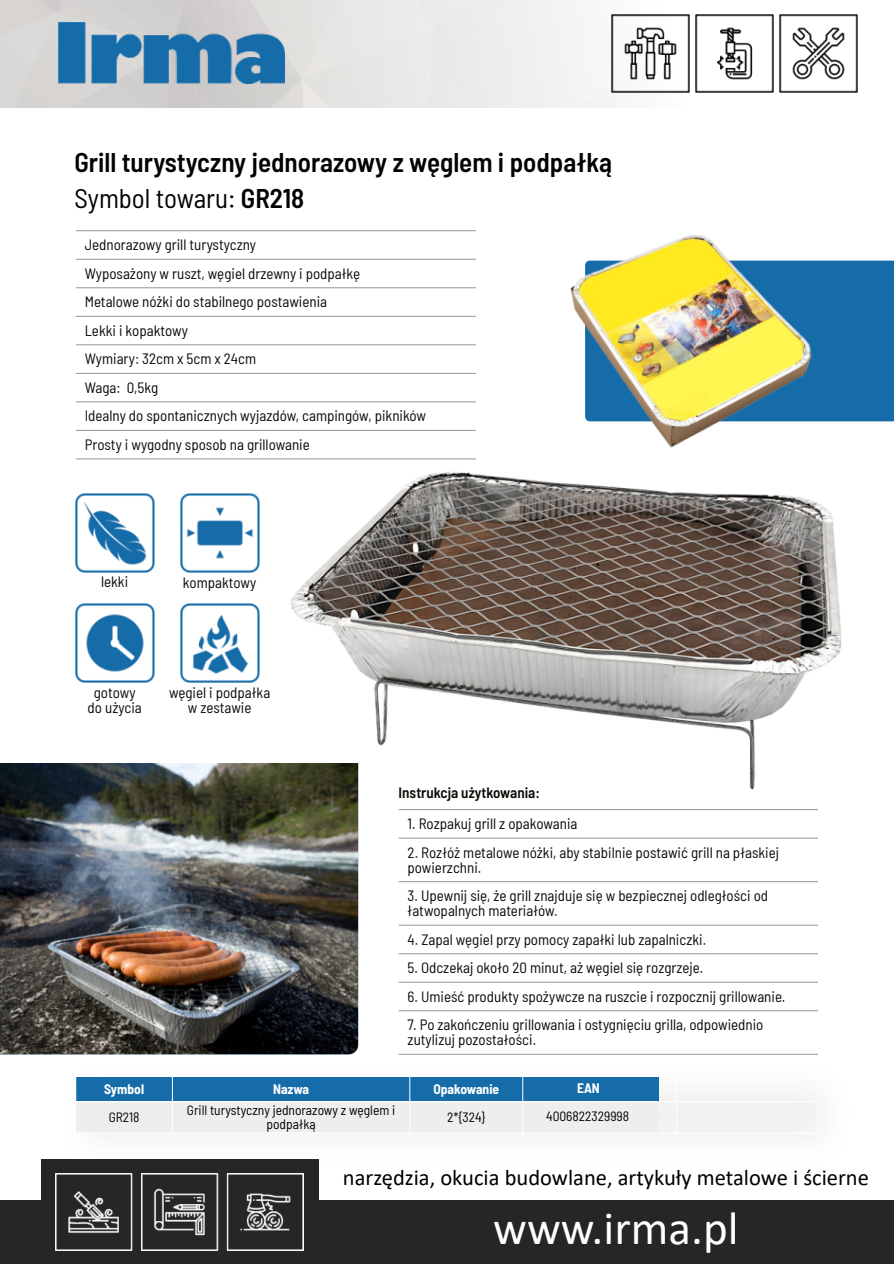
<style>
.page{position:relative;width:894px;height:1264px;background:#fff}
.page>*{position:absolute;margin:0;border:0;box-sizing:border-box;transform-origin:0 0}
.t1{font:47.1px "Calibri";color:#fff}
.t2{font:600 semi-condensed 27px/36.2px "Barlow";color:#020202}
.t3{font:22.5px "Calibri";color:#000}
.t4{font:semi-condensed 15px/28.5px "Barlow";color:#0d0a05}
.t5{font:600 semi-condensed 15px "Barlow";color:#0d0a05}
.t6{font:semi-condensed 13.5px/13.5px "Barlow";color:#000;text-align:center}
.t7{font:700 semi-condensed 13.5px "Barlow";color:#fff}
.s1{font-weight:400}
</style>
<div class="page">
<div style="left:0;top:1199px;width:893px;height:64px;background:#262626"></div>
<img style="left:318px;top:1077px;width:499px;height:87px">
<div style="left:76px;top:1076px;width:582px;height:25px;background:#156ca9"></div>
<div style="left:76px;top:1101px;width:581px;height:31px;background:#eee"></div>
<hr style="left:172px;top:1076px;width:1px;height:56px;background:#fff">
<hr style="left:409px;top:1076px;width:1px;height:56px;background:#fff">
<hr style="left:522px;top:1076px;width:1px;height:56px;background:#fff">
<hr style="left:676px;top:1076px;width:1px;height:56px;background:#fff">
<hr style="left:76px;top:1101px;width:741px;height:1px;background:#fff">
<hr style="left:76px;top:1132px;width:741px;height:1px;background:#fff">
<div style="left:41px;top:1159px;width:277px;height:104px;background:#262626"></div>
<img style="left:56px;top:1173px;width:248px;height:76px">
<img style="left:75px;top:493px;width:79px;height:79px">
<img style="left:75px;top:603px;width:79px;height:79px">
<img style="left:181px;top:493px;width:78px;height:79px">
<img style="left:181px;top:603px;width:78px;height:79px">
<div style="left:812px;top:260px;width:81px;height:161px;background:#156ca9"></div>
<img style="left:0;top:0;width:686px;height:107px">
<img style="left:611px;top:15px;width:78px;height:78px">
<img style="left:695px;top:15px;width:78px;height:78px">
<img style="left:779px;top:15px;width:77px;height:78px">
<img style="left:59px;top:23px;width:225px;height:61px">
<img style="left:290px;top:471px;width:552px;height:319px">
<img style="left:0;top:763px;width:358px;height:291px">
<img style="left:570px;top:235px;width:242px;height:212px">
<hr style="left:76px;top:230px;width:399px;height:1px;background:#939598">
<hr style="left:76px;top:259px;width:399px;height:1px;background:#939598">
<hr style="left:76px;top:287px;width:399px;height:1px;background:#939598">
<hr style="left:76px;top:316px;width:399px;height:1px;background:#939598">
<hr style="left:76px;top:344px;width:399px;height:1px;background:#939598">
<hr style="left:76px;top:373px;width:399px;height:1px;background:#939598">
<hr style="left:76px;top:401px;width:399px;height:1px;background:#939598">
<hr style="left:76px;top:430px;width:399px;height:1px;background:#939598">
<hr style="left:76px;top:458px;width:399px;height:1px;background:#939598">
<hr style="left:398px;top:809px;width:419px;height:1px;background:#939598">
<hr style="left:398px;top:837px;width:419px;height:1px;background:#939598">
<hr style="left:398px;top:881px;width:419px;height:1px;background:#939598">
<hr style="left:398px;top:924px;width:419px;height:1px;background:#939598">
<hr style="left:398px;top:953px;width:419px;height:1px;background:#939598">
<hr style="left:398px;top:981px;width:419px;height:1px;background:#939598">
<hr style="left:398px;top:1010px;width:419px;height:1px;background:#939598">
<hr style="left:398px;top:1053px;width:419px;height:1px;background:#939598">
<h2 class="t2" style="left:74px;top:143px;width:539px">Grill turystyczny jednorazowy z węglem i podpałką<br><span class="s1">Symbol towaru:</span> GR218</h2>
<p class="t4" style="left:85px;top:230px;width:343px">Jednorazowy grill turystyczny<br>Wyposażony w ruszt, węgiel drzewny i podpałkę<br>Metalowe nóżki do stabilnego postawienia<br>Lekki i kopaktowy<br>Wymiary: 32cm x 5cm x 24cm<br>Waga: 0,5kg<br>Idealny do spontanicznych wyjazdów, campingów, pikników Prosty i wygodny sposob na grillowanie</p>
<p class="t4" style="left:101px;top:566px;width:29px">lekki</p>
<p class="t4" style="left:183px;top:567px;width:75px">kompaktowy</p>
<p class="t4" style="left:88px;top:684px;width:56px;line-height:15px;text-align:center">gotowy do użycia</p>
<p class="t4" style="left:169px;top:684px;width:103px;line-height:15px;text-align:center">węgiel i podpałka w zestawie</p>
<p class="t5" style="left:398px;top:782px;width:143px">Instrukcja użytkowania:</p>
<p class="t4" style="left:407px;top:808px;width:171px">1. Rozpakuj grill z opakowania</p>
<p class="t4" style="left:407px;top:844px;width:373px;line-height:15px">2. Rozłóż metalowe nóżki, aby stabilnie postawić grill na płaskiej powierzchni.</p>
<p class="t4" style="left:407px;top:887px;width:362px;line-height:15px">3. Upewnij się, że grill znajduje się w bezpiecznej odległości od łatwopalnych materiałów.</p>
<p class="t4" style="left:407px;top:924px;width:300px">4. Zapal węgiel przy pomocy zapałki lub zapalniczki.</p>
<p class="t4" style="left:407px;top:952px;width:297px">5. Odczekaj około 20 minut, aż węgiel się rozgrzeje.</p>
<p class="t4" style="left:407px;top:981px;width:379px">6. Umieść produkty spożywcze na ruszcie i rozpocznij grillowanie.</p>
<p class="t4" style="left:407px;top:1016px;width:357px;line-height:15px">7. Po zakończeniu grillowania i ostygnięciu grilla, odpowiednio zutylizuj pozostałości.</p>
<p class="t7" style="left:104px;top:1080px;width:42px">Symbol</p>
<p class="t7" style="left:273px;top:1080px;width:37px">Nazwa</p>
<p class="t7" style="left:433px;top:1080px;width:67px">Opakowanie</p>
<p class="t7" style="left:577px;top:1079px;width:24px">EAN</p>
<p class="t6" style="left:109px;top:1109px;width:32px">GR218</p>
<p class="t6" style="left:187px;top:1102px;width:210px">Grill turystyczny jednorazowy z węglem i podpałką</p>
<p class="t6" style="left:447px;top:1109px;width:40px">2*{324}</p>
<p class="t6" style="left:546px;top:1108px;width:84px">4006822329998</p>
<h3 class="t3" style="left:343px;top:1167px;width:527px">narzędzia, okucia budowlane, artykuły metalowe i ścierne</h3>
<h1 class="t1" style="left:493px;top:1207px;width:247px">www.irma.pl</h1>
</div>
